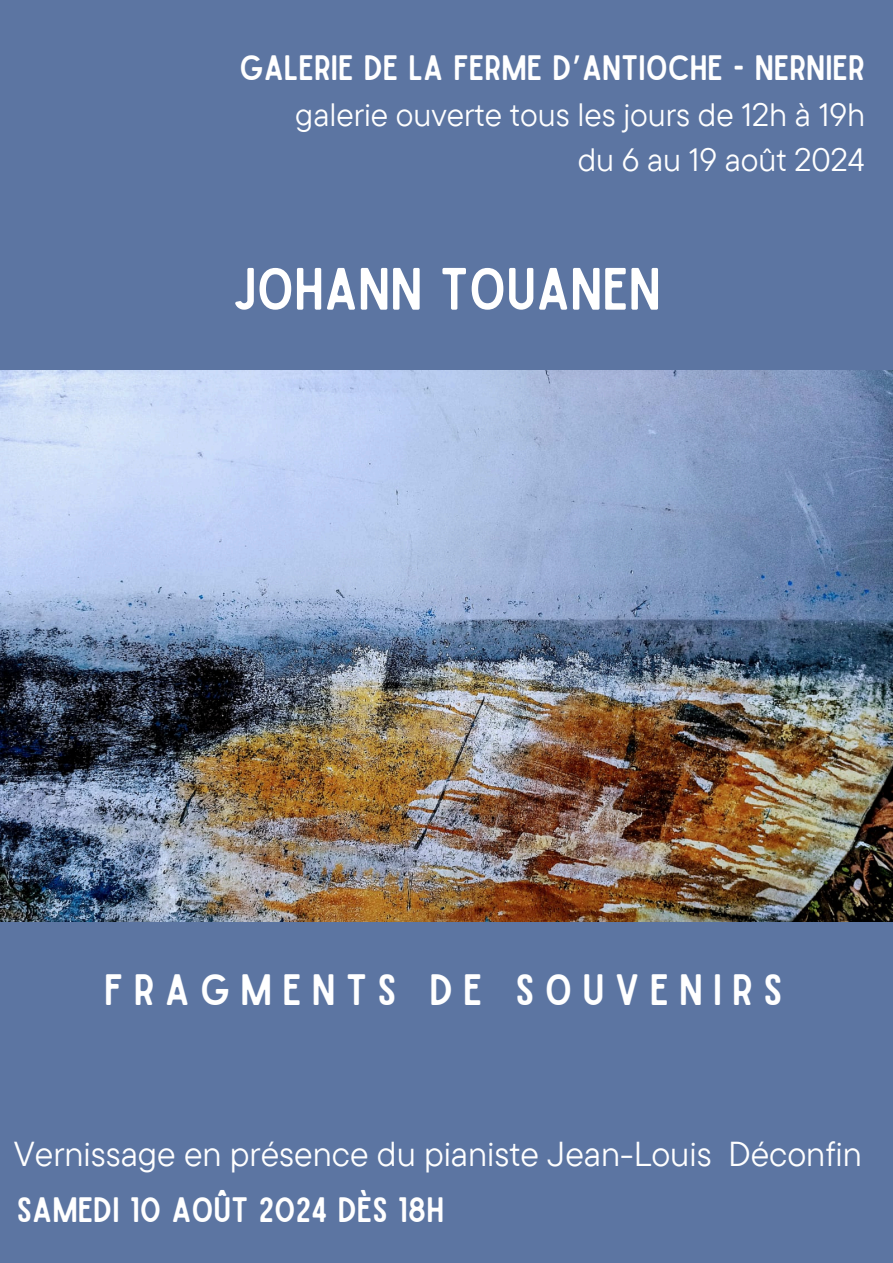
<style>
.page{position:relative;width:893px;height:1263px;background:#5c75a2}
.page>*{position:absolute;margin:0;border:0;box-sizing:border-box;transform-origin:0 0}
.t1{font:57px "Sailors";color:#fff}
.t2{font:42px "Sailors";letter-spacing:.24em;color:#fff}
.t3{font:34.5px "TT Commons Pro";color:#fff}
.t4{font:33.75px "Sailors";color:#fff}
.t5{font:32.25px "TT Commons Pro";color:#fff}
.s1{font-family:"Noto Sans Gurmukhi"}
</style>
<div class="page">
<img style="left:0;top:371px;width:893px;height:551px">
<p class="t4" style="left:239px;top:55px;width:627px">GALERIE DE LA FERME D<span class="s1">’</span>ANTIOCHE - NERNIER</p>
<p class="t5" style="left:295px;top:94px;width:571px">galerie ouverte tous les jours de 12h à 19h</p>
<h1 class="t5" style="left:577px;top:139px;width:289px">du 6 au 19 août 2024</h1>
<p class="t1" style="left:232px;top:268px;width:430px">JOHANN TOUANEN</p>
<h2 class="t2" style="left:104px;top:974px;width:680px">FRAGMENTS DE SOUVENIRS</h2>
<p class="t3" style="left:14px;top:1131px;width:849px">Vernissage en présence du pianiste Jean-Louis Déconfin</p>
<p class="t4" style="left:17px;top:1197px;width:429px">SAMEDI 10 AOÛT 2024 DÈS 18H</p>
</div>
